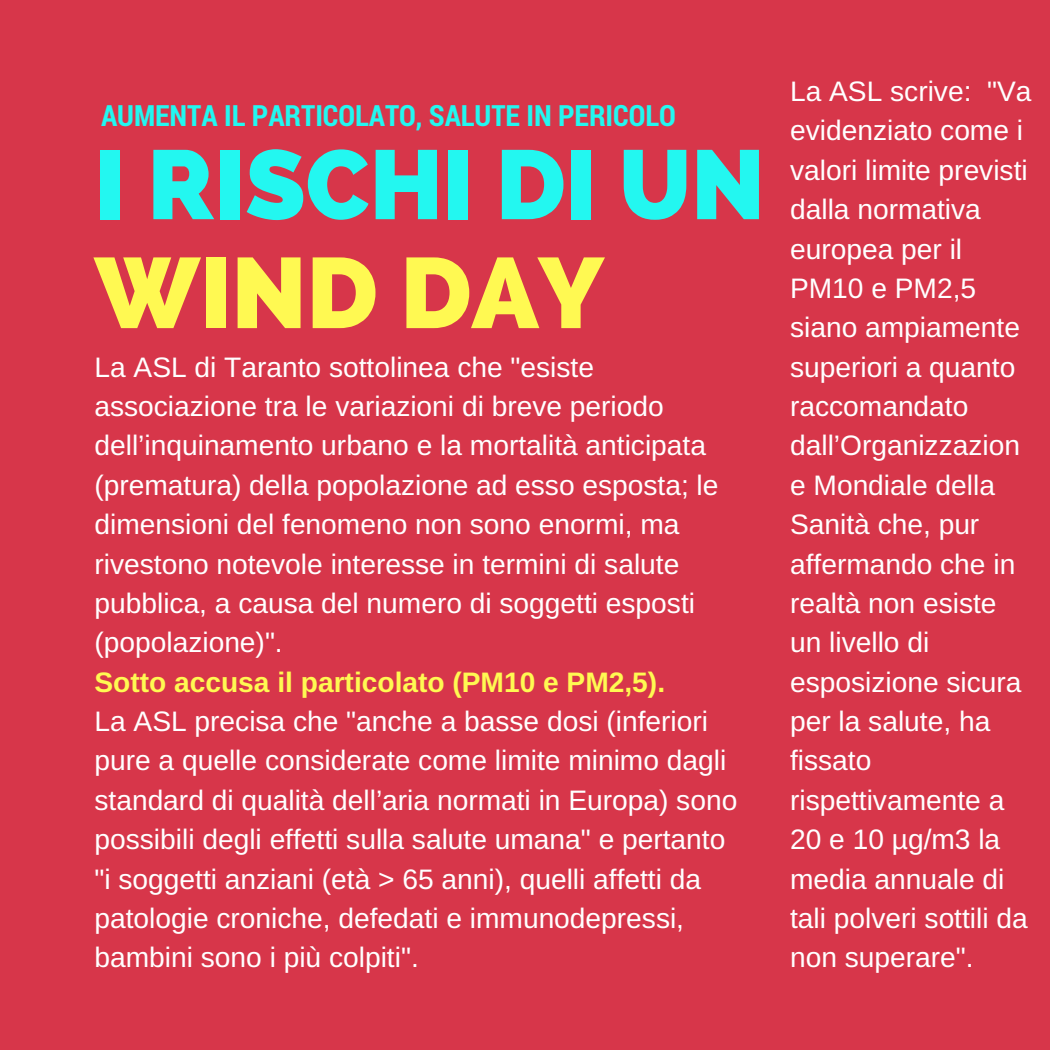
<style>
.page{position:relative;width:1050px;height:1050px;background:#d7364a}
.page>*{position:absolute;margin:0;border:0;box-sizing:border-box;transform-origin:0 0}
.t1{font:800 99.58px "Raleway";color:#fff952}
.t2{font:800 97.65px "Raleway";color:#23f7f0}
.t3{font:700 29.22px "Roboto Condensed";color:#23f7f0}
.t4{font:28.18px/39.4px "Arimo";color:#fff}
.t5{font:700 28.18px "Arimo";color:#fff952}
</style>
<div class="page">
<p class="t3" style="left:101px;top:95px;width:576px">AUMENTA IL PARTICOLATO, SALUTE IN PERICOLO</p>
<h2 class="t2" style="left:94px;top:127px;width:672px">I RISCHI DI UN</h2>
<h1 class="t1" style="left:94px;top:235px;width:511px">WIND DAY</h1>
<p class="t4" style="left:94px;top:347px;width:626px">La ASL di Taranto sottolinea che "esiste associazione tra le variazioni di breve periodo dell’inquinamento urbano e la mortalità anticipata (prematura) della popolazione ad esso esposta; le dimensioni del fenomeno non sono enormi, ma rivestono notevole interesse in termini di salute pubblica, a causa del numero di soggetti esposti (popolazione)".</p>
<p class="t5" style="left:94px;top:666px;width:572px">Sotto accusa il particolato (PM10 e PM2,5).</p>
<p class="t4" style="left:94px;top:702px;width:644px">La ASL precisa che "anche a basse dosi (inferiori pure a quelle considerate come limite minimo dagli standard di qualità dell’aria normati in Europa) sono possibili degli effetti sulla salute umana" e pertanto "i soggetti anziani (età &gt; 65 anni), quelli affetti da patologie croniche, defedati e immunodepressi, bambini sono i più colpiti".</p>
<p class="t4" style="left:790px;top:72px;width:243px">La ASL scrive: "Va evidenziato come i valori limite previsti dalla normativa europea per il<br>PM10 e PM2,5 siano ampiamente superiori a quanto raccomandato dall’Organizzazion e Mondiale della<br>Sanità che, pur affermando che in realtà non esiste un livello di esposizione sicura per la salute, ha fissato rispettivamente a<br>20 e 10 µg/m3 la media annuale di tali polveri sottili da non superare".</p>
</div>
